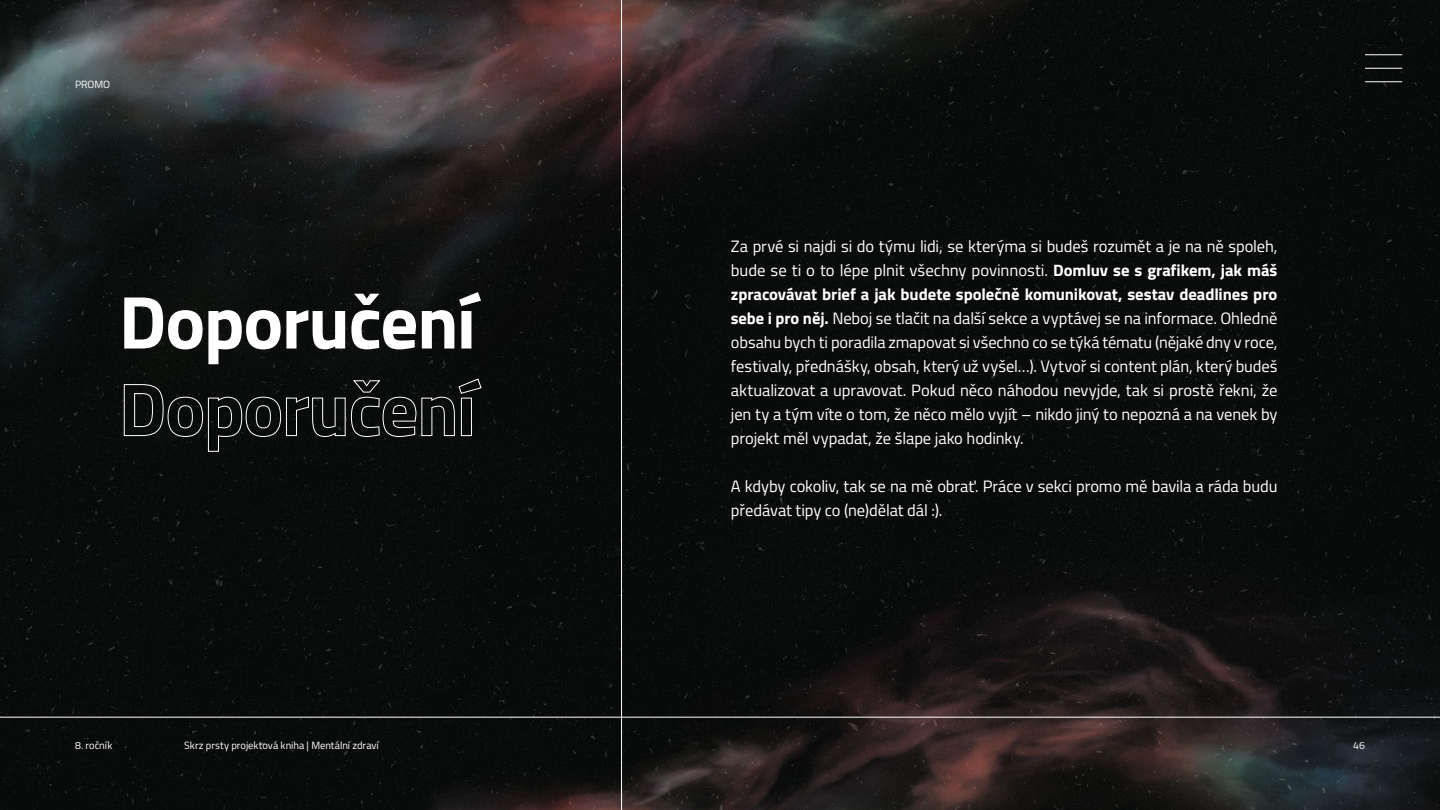
<style>
.page{position:relative;width:1440px;height:810px;background:#fff}
.page>*{position:absolute;margin:0;border:0;box-sizing:border-box;transform-origin:0 0}
.t1{font:700 75px/87.1px "Cairo";letter-spacing:-.02em;color:#fff}
.t2{font:16.5px/24px "Cairo";letter-spacing:-.005em;color:#fff;text-align:justify}
.t3{font:10.5px "Cairo";letter-spacing:-.005em;color:#fff}
.s1{font-weight:700}
</style>
<div class="page">
<img style="left:0;top:0;width:1440px;height:810px">
<hr style="left:621px;top:0;width:1px;height:810px;background:#fff">
<hr style="left:0;top:717px;width:1440px;height:1px;background:#fff">
<hr style="left:1365px;top:54px;width:37px;height:1px;background:#fff">
<hr style="left:1365px;top:68px;width:37px;height:1px;background:#fff">
<hr style="left:1365px;top:81px;width:37px;height:1px;background:#fff">
<p class="t3" style="left:75px;top:77px;width:37px">PROMO</p>
<h1 class="t1" style="left:119px;top:278px;width:359px">Doporučení<br>Doporučení</h1>
<p class="t2" style="left:731px;top:234px;width:548px">Za prvé si najdi si do týmu lidi, se kterýma si budeš rozumět a je na ně spoleh, bude se ti o to lépe plnit všechny povinnosti. <span class="s1">Domluv se s grafikem, jak máš zpracovávat brief a jak budete společně komunikovat, sestav deadlines pro sebe i pro něj.</span> Neboj se tlačit na další sekce a vyptávej se na informace. Ohledně obsahu bych ti poradila zmapovat si všechno co se týká tématu (nějaké dny v roce, festivaly, přednášky, obsah, který už vyšel…). Vytvoř si content plán, který budeš aktualizovat a upravovat. Pokud něco náhodou nevyjde, tak si prostě řekni, že jen ty a tým víte o tom, že něco mělo vyjít – nikdo jiný to nepozná a na venek by projekt měl vypadat, že šlape jako hodinky.</p>
<p class="t2" style="left:731px;top:474px;width:548px">A kdyby cokoliv, tak se na mě obrať. Práce v sekci promo mě bavila a ráda budu předávat tipy co (ne)dělat dál :).</p>
<p class="t3" style="left:75px;top:738px;width:39px">8. ročník</p>
<p class="t3" style="left:184px;top:738px;width:196px">Skrz prsty projektová kniha | Mentální zdraví</p>
<p class="t3" style="left:1353px;top:738px;width:13px">46</p>
</div>
